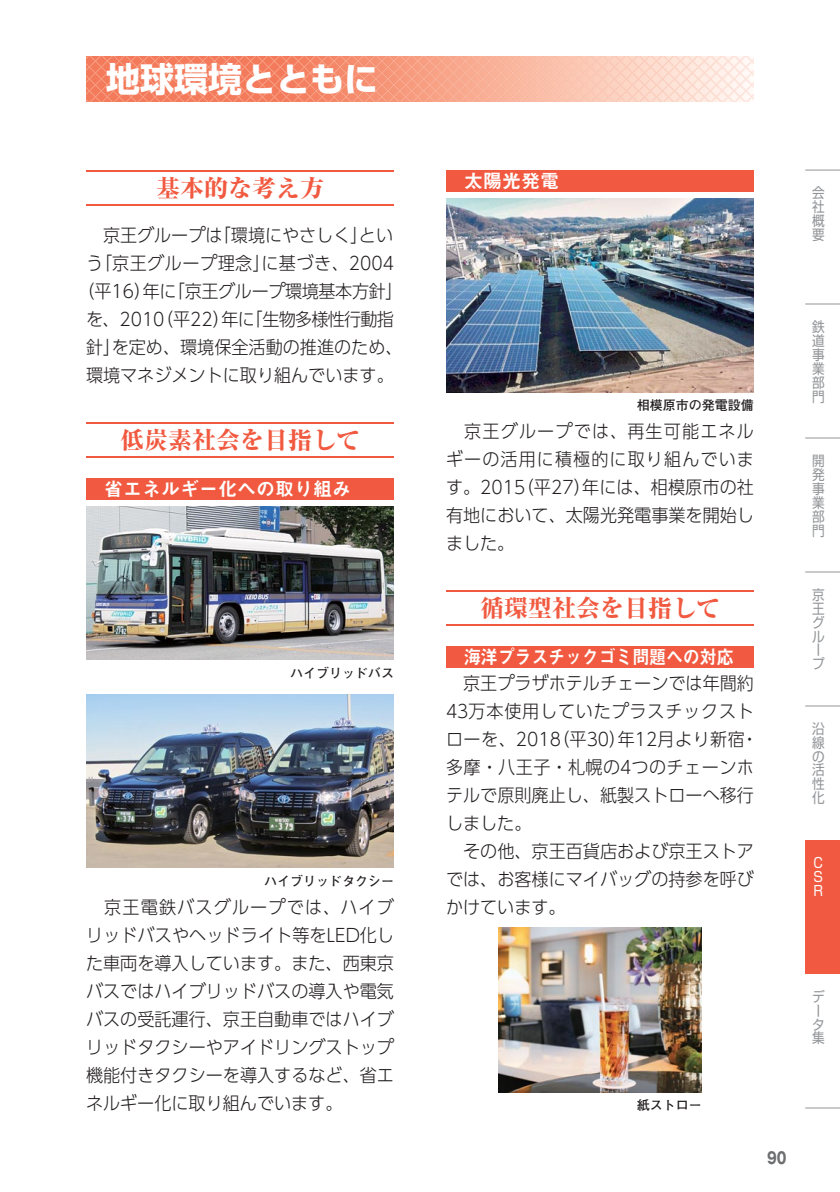
<style>
.page{position:relative;width:840px;height:1192px;background:#fff}
.page>*{position:absolute;margin:0;border:0;box-sizing:border-box;transform-origin:0 0}
.t1{font:700 34px "UD Shin Go Pr 6 N";color:#fff}
.t2{font:800 24px "Ryumin Pr 6 N";color:#f15a40}
.t3{font:19px "Midashi Go Pr 6 N MB31";color:#fff}
.t4{font:19px "Midashi Go Pr 6 N MB31";color:#fff;scale:.9 1}
.t5{font:300 18px/28px "UD Shin Go Pr 6 N";color:#231f20;text-align:justify;scale:.95 1}
.t6{font:300 18px "UD Shin Go Pr 6 N";letter-spacing:-.045em;color:#231f20;scale:.95 1}
.t7{font:300 18px "UD Shin Go Pr 6 N";letter-spacing:-.02em;color:#231f20;scale:.95 1}
.t8{font:300 18px "UD Shin Go Pr 6 N";letter-spacing:.03em;color:#231f20;scale:.95 1}
.t9{font:700 16px "Gothic MB101 Pr 6 N";color:#6d6e70;scale:.8 1}
.t10{font:14px/14px "Shin Go Pr 6 Regular 90 pv RKSJ V";color:#939598;text-align:justify;scale:.9 1}
.t11{font:14px/14px "Shin Go Pr 6 Regular 90 pv RKSJ V";color:#fff;text-align:justify;scale:.9 1}
.t12{font:700 13px "Futo Go B101 Pr 6 N";color:#231f20}
</style>
<div class="page">
<img style="left:498px;top:927px;width:204px;height:166px">
<div style="left:805px;top:840px;width:35px;height:134px;background:#f15a40"></div>
<hr style="left:805px;top:572px;width:35px;height:1px;background:#939598">
<hr style="left:805px;top:706px;width:35px;height:1px;background:#939598">
<hr style="left:805px;top:304px;width:35px;height:1px;background:#939598">
<hr style="left:805px;top:170px;width:35px;height:1px;background:#939598">
<hr style="left:805px;top:438px;width:35px;height:1px;background:#939598">
<hr style="left:805px;top:1108px;width:35px;height:1px;background:#939598">
<svg style="left:86px;top:56px;width:668px;height:46px"></svg>
<hr style="left:86px;top:422px;width:308px;height:2px;background:#f15a40">
<hr style="left:86px;top:456px;width:308px;height:2px;background:#f15a40">
<div style="left:86px;top:478px;width:308px;height:22px;background:#f15a40"></div>
<div style="left:446px;top:646px;width:308px;height:22px;background:#f15a40"></div>
<div style="left:446px;top:170px;width:308px;height:22px;background:#f15a40"></div>
<img style="left:86px;top:506px;width:308px;height:154px">
<img style="left:446px;top:198px;width:308px;height:194px">
<hr style="left:446px;top:590px;width:308px;height:2px;background:#f15a40">
<hr style="left:446px;top:624px;width:308px;height:2px;background:#f15a40">
<hr style="left:86px;top:170px;width:308px;height:2px;background:#f15a40">
<hr style="left:86px;top:204px;width:308px;height:2px;background:#f15a40">
<img style="left:86px;top:694px;width:308px;height:174px">
<h1 class="t1" style="left:106px;top:66px;width:273px">地球環境とともに</h1>
<h2 class="t2" style="left:156px;top:179px;width:169px">基本的な考え方</h2>
<p class="t5" style="left:103px;top:224px;width:307px">京王グループは「環境にやさしく」とい</p>
<p class="t8" style="left:86px;top:256px;width:326px">う「京王グループ理念」に基づき、2004</p>
<p class="t7" style="left:77px;top:284px;width:344px">（平16）年に「京王グループ環境基本方針」</p>
<p class="t6" style="left:86px;top:312px;width:326px">を、2010（平22）年に「生物多様性行動指</p>
<p class="t5" style="left:86px;top:336px;width:335px">針」を定め、環境保全活動の推進のため、</p>
<p class="t5" style="left:86px;top:364px;width:326px">環境マネジメントに取り組んでいます。</p>
<h2 class="t2" style="left:120px;top:431px;width:241px">低炭素社会を目指して</h2>
<p class="t3" style="left:104px;top:482px;width:248px">省エネルギー化への取り組み</p>
<p class="t12" style="left:290px;top:669px;width:105px">ハイブリッドバス</p>
<p class="t12" style="left:264px;top:877px;width:131px">ハイブリッドタクシー</p>
<p class="t5" style="left:86px;top:896px;width:326px;text-indent:18px">京王電鉄バスグループでは、ハイブリッドバスやヘッドライト等をLED化した車両を導入しています。また、西東京バスではハイブリッドバスの導入や電気バスの受託運行、京王自動車ではハイブリッドタクシーやアイドリングストップ機能付きタクシーを導入するなど、省エネルギー化に取り組んでいます。</p>
<p class="t3" style="left:464px;top:174px;width:96px">太陽光発電</p>
<p class="t10" style="left:812px;top:188px;width:15px">会社概要</p>
<p class="t12" style="left:637px;top:401px;width:118px">相模原市の発電設備</p>
<p class="t5" style="left:446px;top:420px;width:326px;text-indent:18px">京王グループでは、再生可能エネルギーの活用に積極的に取り組んでいます。2015（平27）年には、相模原市の社有地において、太陽光発電事業を開始しました。</p>
<h2 class="t2" style="left:480px;top:599px;width:241px">循環型社会を目指して</h2>
<p class="t4" style="left:464px;top:650px;width:301px">海洋プラスチックゴミ問題への対応</p>
<p class="t5" style="left:446px;top:672px;width:330px;text-align:left;text-indent:17px">京王プラザホテルチェーンでは年間約<br>43万本使用していたプラスチックストローを、2018（平30）年12月より新宿・多摩・八王子・札幌の4つのチェーンホテルで原則廃止し、紙製ストローへ移行しました。</p>
<p class="t5" style="left:446px;top:840px;width:326px;text-indent:17px">その他、京王百貨店および京王ストアでは、お客様にマイバッグの持参を呼びかけています。</p>
<p class="t10" style="left:812px;top:322px;width:15px">鉄道事業部門</p>
<p class="t10" style="left:812px;top:456px;width:15px">開発事業部門</p>
<p class="t10" style="left:812px;top:590px;width:15px;text-align:left">京王グループ</p>
<p class="t10" style="left:812px;top:724px;width:15px">沿線の活性化</p>
<p class="t11" style="left:814px;top:858px;width:12px">C S R</p>
<p class="t12" style="left:637px;top:1101px;width:66px">紙ストロー</p>
<p class="t10" style="left:812px;top:992px;width:15px;text-align:left">データ集</p>
<p class="t9" style="left:767px;top:1152px;width:26px">90</p>
</div>
